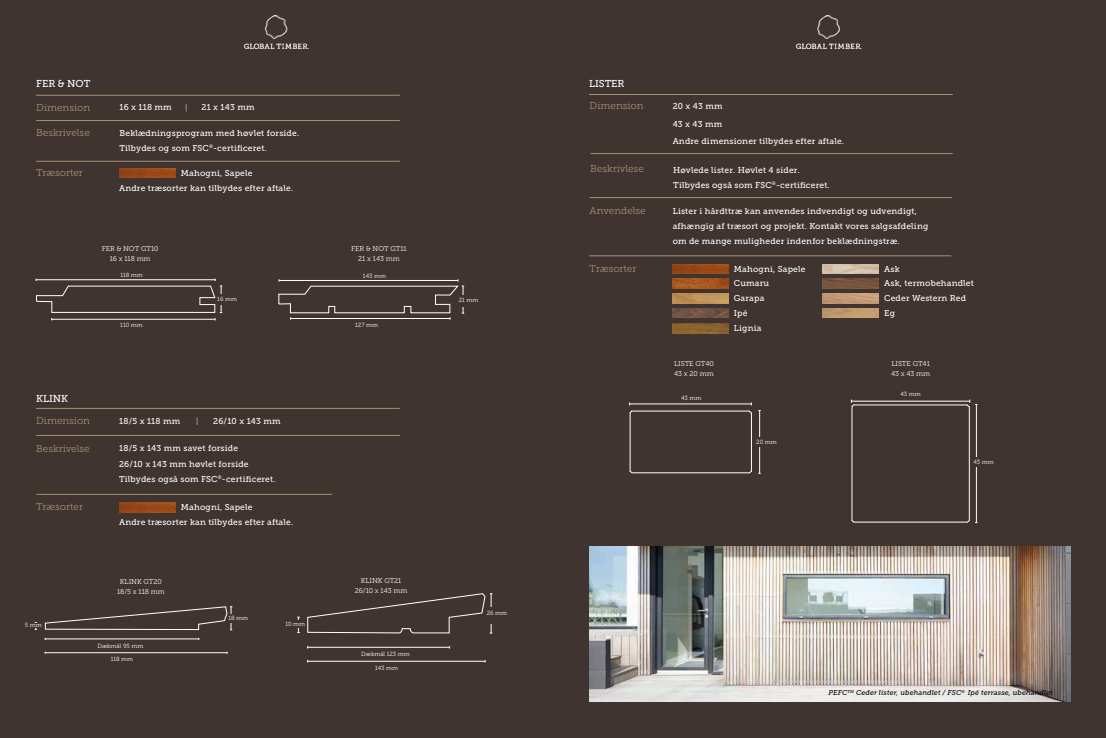
<style>
.page{position:relative;width:1106px;height:738px;background:#fff}
.page>*{position:absolute;margin:0;border:0;box-sizing:border-box;transform-origin:0 0}
.t1{font:10px "Museo Slab 300";color:#a59272}
.t2{font:10px "Museo Slab 500";color:#fff}
.t3{font:8.5px/15.1px "Museo Slab 500";letter-spacing:.02em;color:#fff}
.t4{font:7px/10px "Museo Slab 300";color:#fff;text-align:center}
.t5{font:italic 7px "Museo Slab 500";letter-spacing:.02em;color:#000}
.t6{font:6px/12.8px "Museo Slab 300";color:#fff;text-align:center}
</style>
<div class="page">
<div style="left:0;top:0;width:561px;height:737px;background:#3f342f"></div>
<hr style="left:36px;top:120px;width:364px;height:1px;background:#a59272">
<hr style="left:36px;top:161px;width:364px;height:1px;background:#a59272">
<svg style="left:36px;top:278px;width:186px;height:42px"></svg>
<div style="left:217px;top:294px;width:12px;height:11px;background:#3f342f"></div>
<svg style="left:278px;top:279px;width:186px;height:40px"></svg>
<hr style="left:45px;top:638px;width:154px;height:1px;background:#fff">
<hr style="left:45px;top:652px;width:182px;height:1px;background:#fff">
<hr style="left:307px;top:646px;width:142px;height:1px;background:#fff">
<hr style="left:307px;top:660px;width:178px;height:1px;background:#fff">
<svg style="left:307px;top:593px;width:185px;height:40px"></svg>
<div style="left:487px;top:606px;width:12px;height:17px;background:#3f342f"></div>
<svg style="left:45px;top:606px;width:187px;height:24px"></svg>
<div style="left:228px;top:613px;width:11px;height:9px;background:#3f342f"></div>
<svg style="left:297px;top:616px;width:3px;height:17px"></svg>
<div style="left:292px;top:620px;width:13px;height:7px;background:#3f342f"></div>
<img style="left:244px;top:16px;width:63px;height:32px">
<hr style="left:36px;top:408px;width:364px;height:1px;background:#a59272">
<hr style="left:36px;top:435px;width:364px;height:1px;background:#a59272">
<hr style="left:36px;top:493px;width:296px;height:1px;background:#a59272">
<div style="left:544px;top:0;width:562px;height:737px;background:#3f342f"></div>
<hr style="left:589px;top:94px;width:363px;height:1px;background:#a59272">
<hr style="left:590px;top:153px;width:362px;height:1px;background:#a59272">
<hr style="left:589px;top:197px;width:363px;height:1px;background:#a59272">
<hr style="left:589px;top:255px;width:362px;height:1px;background:#a59272">
<img style="left:796px;top:16px;width:64px;height:32px">
<hr style="left:751px;top:412px;width:1px;height:59px;background:#fff">
<hr style="left:630px;top:412px;width:1px;height:59px;background:#fff">
<hr style="left:631px;top:410px;width:118px;height:1px;background:#fff">
<hr style="left:631px;top:472px;width:118px;height:1px;background:#fff">
<hr style="left:969px;top:406px;width:1px;height:114px;background:#fff">
<hr style="left:851px;top:406px;width:1px;height:114px;background:#fff">
<hr style="left:853px;top:404px;width:114px;height:1px;background:#fff">
<hr style="left:853px;top:521px;width:114px;height:1px;background:#fff">
<hr style="left:629px;top:403px;width:122px;height:1px;background:#fff">
<svg style="left:748px;top:402px;width:4px;height:11px"></svg>
<svg style="left:629px;top:402px;width:3px;height:11px"></svg>
<hr style="left:851px;top:400px;width:118px;height:1px;background:#fff">
<svg style="left:851px;top:399px;width:3px;height:8px"></svg>
<hr style="left:759px;top:410px;width:1px;height:63px;background:#fff">
<div style="left:754px;top:436px;width:18px;height:10px;background:#3f342f"></div>
<hr style="left:976px;top:405px;width:1px;height:117px;background:#fff">
<svg style="left:966px;top:399px;width:11px;height:8px"></svg>
<svg style="left:966px;top:519px;width:11px;height:4px"></svg>
<div style="left:971px;top:456px;width:18px;height:10px;background:#3f342f"></div>
<img style="left:119px;top:168px;width:56px;height:10px">
<img style="left:119px;top:502px;width:56px;height:10px">
<img style="left:672px;top:264px;width:56px;height:10px">
<img style="left:672px;top:293px;width:56px;height:10px">
<img style="left:672px;top:278px;width:56px;height:10px">
<img style="left:672px;top:308px;width:56px;height:9px">
<img style="left:822px;top:264px;width:56px;height:10px">
<img style="left:822px;top:278px;width:56px;height:10px">
<img style="left:822px;top:293px;width:56px;height:10px">
<img style="left:822px;top:308px;width:56px;height:9px">
<img style="left:589px;top:546px;width:481px;height:155px">
<hr style="left:36px;top:95px;width:364px;height:1px;background:#a59272">
<img style="left:672px;top:323px;width:56px;height:10px">
<p class="t2" style="left:36px;top:78px;width:56px">FER &amp; NOT</p>
<p class="t1" style="left:36px;top:102px;width:55px">Dimension</p>
<p class="t1" style="left:36px;top:127px;width:55px">Beskrivelse</p>
<p class="t1" style="left:36px;top:167px;width:48px">Træsorter</p>
<p class="t3" style="left:119px;top:100px;width:54px">16 x 118 mm</p>
<p class="t3" style="left:201px;top:100px;width:54px">21 x 143 mm</p>
<p class="t3" style="left:119px;top:125px;width:181px">Beklædningsprogram med høvlet forside.<br>Tilbydes og som FSC<sup>®</sup>-certificeret.</p>
<p class="t3" style="left:181px;top:165px;width:73px">Mahogni, Sapele</p>
<p class="t3" style="left:119px;top:180px;width:176px">Andre træsorter kan tilbydes efter aftale.</p>
<p class="t4" style="left:102px;top:243px;width:58px">FER &amp; NOT GT10<br>16 x 118 mm</p>
<p class="t6" style="left:120px;top:269px;width:24px">118 mm</p>
<p class="t6" style="left:120px;top:319px;width:24px">110 mm</p>
<p class="t6" style="left:217px;top:293px;width:21px">16 mm</p>
<p class="t4" style="left:351px;top:243px;width:57px">FER &amp; NOT GT11<br>21 x 143 mm</p>
<p class="t6" style="left:363px;top:269px;width:25px">143 mm</p>
<p class="t6" style="left:355px;top:318px;width:24px">127 mm</p>
<p class="t2" style="left:36px;top:392px;width:34px">KLINK</p>
<p class="t1" style="left:36px;top:415px;width:55px">Dimension</p>
<p class="t1" style="left:36px;top:442px;width:55px">Beskrivelse</p>
<p class="t1" style="left:36px;top:500px;width:48px">Træsorter</p>
<p class="t3" style="left:119px;top:413px;width:63px">18/5 x 118 mm</p>
<p class="t3" style="left:213px;top:413px;width:69px">26/10 x 143 mm</p>
<p class="t3" style="left:119px;top:440px;width:131px;line-height:16px">18/5 x 143 mm savet forside<br>26/10 x 143 mm høvlet forside</p>
<p class="t3" style="left:119px;top:471px;width:158px">Tilbydes også som FSC<sup>®</sup>-certificeret.</p>
<p class="t3" style="left:181px;top:499px;width:73px">Mahogni, Sapele</p>
<p class="t3" style="left:119px;top:514px;width:176px">Andre træsorter kan tilbydes efter aftale.</p>
<p class="t4" style="left:117px;top:576px;width:49px">KLINK GT20<br>18/5 x 118 mm</p>
<p class="t4" style="left:355px;top:575px;width:54px">KLINK GT21<br>26/10 x 143 mm</p>
<p class="t6" style="left:228px;top:611px;width:21px">18 mm</p>
<p class="t6" style="left:25px;top:618px;width:18px">5 mm</p>
<p class="t6" style="left:285px;top:617px;width:21px">10 mm</p>
<p class="t6" style="left:97px;top:639px;width:47px">Dækmål 95 mm<br>118 mm</p>
<p class="t6" style="left:361px;top:646px;width:50px">Dækmål 123 mm</p>
<p class="t6" style="left:375px;top:660px;width:25px">143 mm</p>
<p class="t6" style="left:459px;top:293px;width:21px">21 mm</p>
<p class="t6" style="left:486px;top:606px;width:22px">26 mm</p>
<p class="t2" style="left:589px;top:78px;width:37px">LISTER</p>
<p class="t1" style="left:589px;top:100px;width:55px">Dimension</p>
<p class="t3" style="left:672px;top:98px;width:173px;line-height:17.4px">20 x 43 mm<br>43 x 43 mm<br>Andre dimensioner tilbydes efter aftale.</p>
<p class="t1" style="left:590px;top:163px;width:55px">Beskrivlese</p>
<p class="t3" style="left:673px;top:162px;width:158px">Høvlede lister. Høvlet 4 sider.<br>Tilbydes også som FSC<sup>®</sup>-certificeret.</p>
<p class="t1" style="left:589px;top:205px;width:58px">Anvendelse</p>
<p class="t3" style="left:672px;top:203px;width:257px">Lister i hårdttræ kan anvendes indvendigt og udvendigt, afhængig af træsort og projekt. Kontakt vores salgsafdeling om de mange muligheder indenfor beklædningstræ.</p>
<p class="t1" style="left:589px;top:262px;width:48px">Træsorter</p>
<p class="t3" style="left:734px;top:261px;width:73px">Mahogni, Sapele</p>
<p class="t3" style="left:734px;top:290px;width:32px">Garapa</p>
<p class="t3" style="left:734px;top:275px;width:37px">Cumaru</p>
<p class="t3" style="left:734px;top:305px;width:15px">Ipé</p>
<p class="t3" style="left:734px;top:321px;width:29px">Lignia</p>
<p class="t3" style="left:884px;top:261px;width:91px;line-height:14.6px">Ask<br>Ask, termobehandlet<br>Ceder Western Red<br>Eg</p>
<p class="t4" style="left:674px;top:358px;width:41px;text-align:left">LISTE GT40<br>43 x 20 mm</p>
<p class="t4" style="left:891px;top:358px;width:41px;text-align:left">LISTE GT41<br>43 x 43 mm</p>
<p class="t6" style="left:681px;top:391px;width:22px">43 mm</p>
<p class="t6" style="left:756px;top:435px;width:22px">20 mm</p>
<p class="t6" style="left:900px;top:387px;width:22px">43 mm</p>
<p class="t6" style="left:973px;top:455px;width:22px">43 mm</p>
<p class="t5" style="left:828px;top:688px;width:226px">PEFC<sup>TM</sup> Ceder lister, ubehandlet / FSC<sup>®</sup> Ipé terrasse, ubehandlet</p>
</div>
